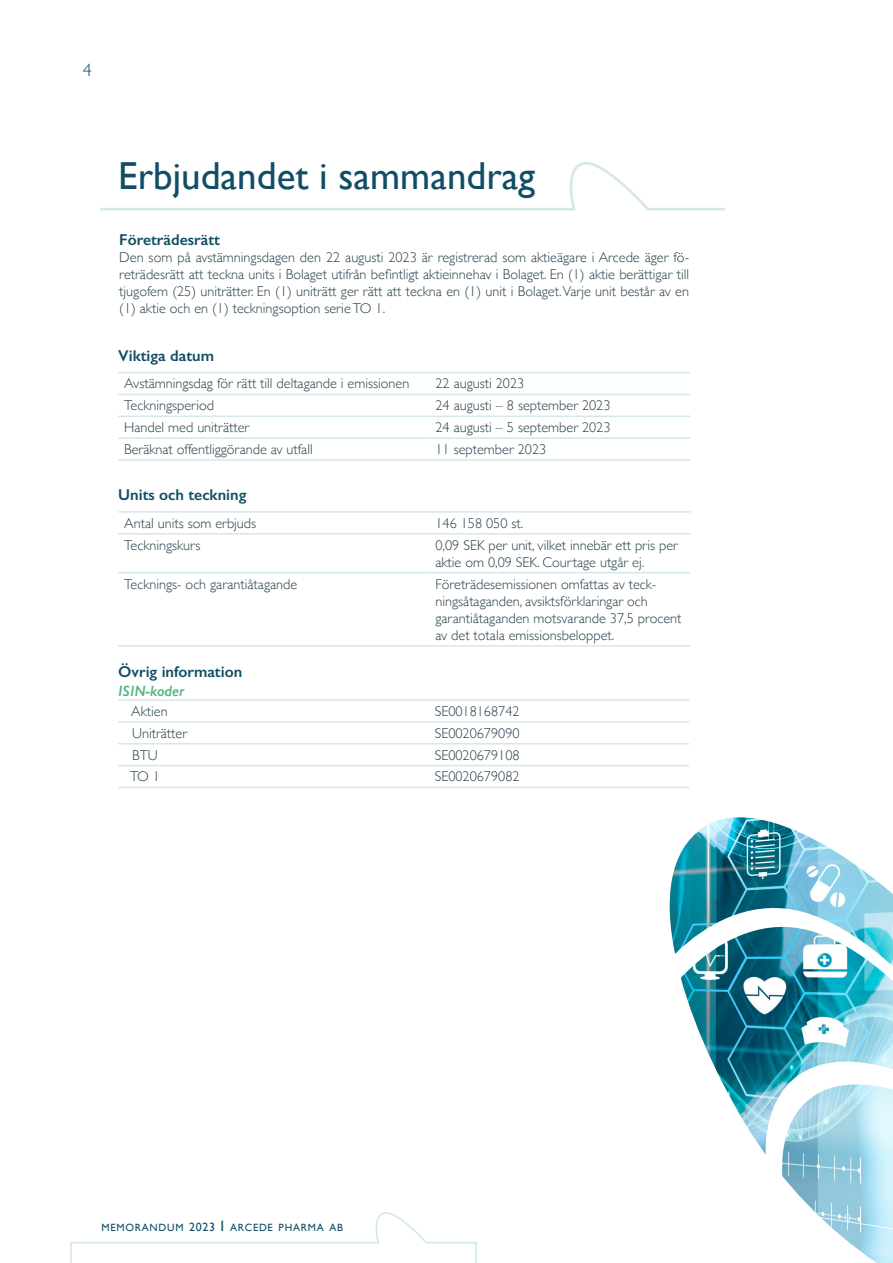
<style>
.page{position:relative;width:893px;height:1263px;background:#fff}
.page>*{position:absolute;margin:0;border:0;box-sizing:border-box;transform-origin:0 0}
.t1{font:39px "Gill Sans";color:#114e65}
.t2{font:300 18px "Gill Sans";color:#114e65}
.t3{font:600 15.75px "Gill Sans";color:#114e65}
.t4{font:italic 600 15px "Gill Sans";color:#54b380}
.t5{font:300 14.25px/17.1px "Gill Sans";color:#28404b}
.t6{font:10.5px "Gill Sans";letter-spacing:.07em;color:#114e65}
.s1{font-size:12px}
.s2{font-size:15px}
</style>
<div class="page">
<svg style="left:70px;top:1212px;width:407px;height:51px"></svg>
<svg style="left:100px;top:162px;width:625px;height:49px"></svg>
<hr style="left:118px;top:372px;width:311px;height:1px;background:#d4e9e4">
<hr style="left:429px;top:372px;width:261px;height:1px;background:#d4e9e4">
<hr style="left:118px;top:394px;width:311px;height:1px;background:#d4e9e4">
<hr style="left:429px;top:394px;width:261px;height:1px;background:#d4e9e4">
<hr style="left:118px;top:416px;width:311px;height:1px;background:#d4e9e4">
<hr style="left:429px;top:416px;width:261px;height:1px;background:#d4e9e4">
<hr style="left:118px;top:437px;width:311px;height:2px;background:#d4e9e4">
<hr style="left:429px;top:437px;width:261px;height:2px;background:#d4e9e4">
<hr style="left:118px;top:459px;width:311px;height:2px;background:#d4e9e4">
<hr style="left:429px;top:459px;width:261px;height:2px;background:#d4e9e4">
<hr style="left:118px;top:511px;width:311px;height:2px;background:#d4e9e4">
<hr style="left:429px;top:511px;width:261px;height:2px;background:#d4e9e4">
<hr style="left:118px;top:533px;width:311px;height:1px;background:#d4e9e4">
<hr style="left:429px;top:533px;width:261px;height:1px;background:#d4e9e4">
<hr style="left:118px;top:572px;width:311px;height:1px;background:#d4e9e4">
<hr style="left:429px;top:572px;width:261px;height:1px;background:#d4e9e4">
<hr style="left:118px;top:645px;width:311px;height:2px;background:#d4e9e4">
<hr style="left:429px;top:645px;width:261px;height:2px;background:#d4e9e4">
<hr style="left:118px;top:699px;width:311px;height:2px;background:#d4e9e4">
<hr style="left:429px;top:699px;width:260px;height:2px;background:#d4e9e4">
<hr style="left:118px;top:721px;width:311px;height:2px;background:#d4e9e4">
<hr style="left:429px;top:721px;width:260px;height:2px;background:#d4e9e4">
<hr style="left:118px;top:743px;width:311px;height:1px;background:#d4e9e4">
<hr style="left:429px;top:743px;width:260px;height:1px;background:#d4e9e4">
<hr style="left:118px;top:765px;width:311px;height:1px;background:#d4e9e4">
<hr style="left:429px;top:765px;width:260px;height:1px;background:#d4e9e4">
<hr style="left:118px;top:787px;width:311px;height:1px;background:#d4e9e4">
<hr style="left:429px;top:787px;width:260px;height:1px;background:#d4e9e4">
<img style="left:682px;top:817px;width:211px;height:446px">
<img style="left:669px;top:851px;width:224px;height:381px">
<svg style="left:698px;top:1034px;width:195px;height:218px"></svg>
<p class="t2" style="left:83px;top:55px;width:10px">4</p>
<h1 class="t1" style="left:118px;top:153px;width:418px">Erbjudandet i sammandrag</h1>
<p class="t3" style="left:119px;top:230px;width:102px">Företrädesrätt</p>
<p class="t5" style="left:119px;top:248px;width:571px;text-align:justify">Den som på avstämningsdagen den 22 augusti 2023 är registrerad som aktieägare i Arcede äger fö&shy;reträdesrätt att teckna units i Bolaget utifrån befintligt aktieinnehav i Bolaget. En (1) aktie berättigar till tjugofem (25) uniträtter. En (1) uniträtt ger rätt att teckna en (1) unit i Bolaget. Varje unit består av en (1) aktie och en (1) teckningsoption serie TO 1.</p>
<p class="t3" style="left:118px;top:346px;width:97px">Viktiga datum</p>
<p class="t5" style="left:124px;top:375px;width:287px">Avstämningsdag för rätt till deltagande i emissionen</p>
<p class="t5" style="left:435px;top:375px;width:90px">22 augusti 2023</p>
<p class="t5" style="left:124px;top:396px;width:91px">Teckningsperiod</p>
<p class="t5" style="left:435px;top:396px;width:177px">24 augusti – 8 september 2023</p>
<p class="t5" style="left:124px;top:418px;width:127px">Handel med uniträtter</p>
<p class="t5" style="left:435px;top:418px;width:177px">24 augusti – 5 september 2023</p>
<p class="t5" style="left:124px;top:440px;width:190px">Beräknat offentliggörande av utfall</p>
<p class="t5" style="left:435px;top:440px;width:112px">11 september 2023</p>
<p class="t3" style="left:118px;top:486px;width:130px">Units och teckning</p>
<p class="t5" style="left:124px;top:514px;width:133px">Antal units som erbjuds</p>
<p class="t5" style="left:435px;top:514px;width:89px">146 158 050 st.</p>
<p class="t5" style="left:124px;top:536px;width:78px">Teckningskurs</p>
<p class="t5" style="left:435px;top:536px;width:244px">0,09 SEK per unit, vilket innebär ett pris per aktie om 0,09 SEK. Courtage utgår ej.</p>
<p class="t5" style="left:124px;top:575px;width:175px">Tecknings- och garantiåtagande</p>
<p class="t5" style="left:435px;top:575px;width:248px">Företrädesemissionen omfattas av teck&shy;ningsåtaganden, avsiktsförklaringar och garantiåtaganden motsvarande 37,5 procent av det totala emissionsbeloppet.</p>
<p class="t3" style="left:118px;top:662px;width:125px">Övrig information</p>
<p class="t4" style="left:118px;top:682px;width:68px">ISIN-koder</p>
<p class="t5" style="left:131px;top:702px;width:38px">Aktien</p>
<p class="t5" style="left:435px;top:702px;width:86px">SE0018168742</p>
<p class="t5" style="left:132px;top:724px;width:56px">Uniträtter</p>
<p class="t5" style="left:435px;top:724px;width:86px">SE0020679090</p>
<p class="t5" style="left:132px;top:746px;width:27px">BTU</p>
<p class="t5" style="left:435px;top:746px;width:86px">SE0020679108</p>
<p class="t5" style="left:130px;top:767px;width:31px">TO 1</p>
<p class="t5" style="left:435px;top:767px;width:86px">SE0020679082</p>
<p class="t6" style="left:101px;top:1221px;width:243px">MEMORANDUM <span class="s1">2023</span> <span class="s2">I</span> ARCEDE PHARMA AB</p>
</div>
